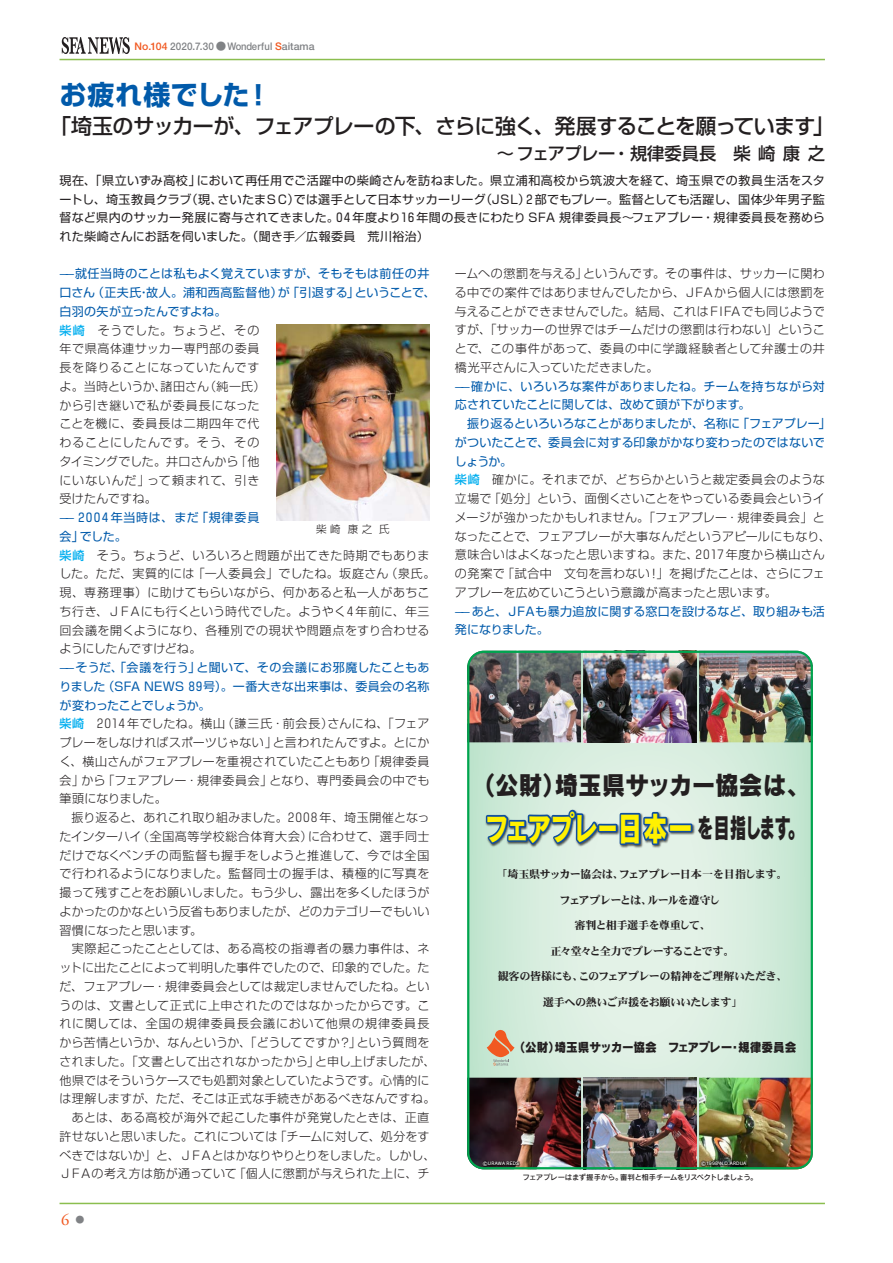
<style>
.page{position:relative;width:893px;height:1263px;background:#fff}
.page>*{position:absolute;margin:0;border:0;box-sizing:border-box;transform-origin:0 0}
.t1{font:33px "Rodin Pro EB";letter-spacing:-.015em;color:#fff101;scale:.74 1}
.t2{font:700 27px "Shin Go";letter-spacing:.02em;color:#015aaa}
.t3{font:25.8px "Rodin Pro EB";letter-spacing:-.005em;color:#231f20;scale:.92 1}
.t4{font:500 21px "Shin Go";letter-spacing:-.04em;color:#231f20}
.t5{font:500 17.25px "Shin Go";color:#231f20}
.t6{font:16.5px "Adobe Garamond Pro";color:#f15921}
.t7{font:14.7px "Hira Kaku Std W8";color:#231f20}
.t8{font:12.6px "Rodin Pro EB";color:#231f20;scale:.93 1}
.t9{font:300 12px/18.8px "Shin Go";letter-spacing:.02em;color:#231f20}
.t10{font:300 12px/18.8px "Shin Go";letter-spacing:.04em;color:#231f20}
.t11{font:12px/18.8px "Shin Go";letter-spacing:.025em;color:#231f20;text-align:justify}
.t12{font:12px/18.8px "Shin Go";letter-spacing:.005em;color:#015aaa}
.t13{font:11.1px "DFPHS Mincho CID W9";letter-spacing:-.055em;color:#231f20}
.t14{font:11.1px "DFPHS Mincho CID W9";letter-spacing:-.09em;color:#231f20}
.t15{font:700 10.5px "Futo Go B101";color:#808285;scale:.94 1}
.t16{font:300 10.5px "Shin Go";color:#231f20}
.t17{font:7.35px "Rodin Pro DB";letter-spacing:-.06em;color:#231f20}
.t18{font:4.35px "Rodin Pro DB";letter-spacing:.025em;color:#fff}
.s1{color:#f15921}
.s2{font-weight:400;color:#015aaa}
.s3{font-weight:500;color:#00aeef}
.s4{font-family:"Koz Min Pr 6 N";font-size:9px;color:#808285}
.s5{font-size:27.3px;color:#231f20}
.s6{font-size:6.3px}
</style>
<div class="page">
<hr style="left:60px;top:59px;width:765px;height:1px;background:#8bbe4f">
<hr style="left:60px;top:1203px;width:765px;height:1px;background:#8bbe4f">
<svg style="left:62px;top:37px;width:68px;height:17px"></svg>
<img style="left:467px;top:651px;width:346px;height:518px">
<img style="left:276px;top:325px;width:153px;height:196px">
<p class="t15" style="left:134px;top:40px;width:193px"><span class="s1">No.104</span> 2020.7.30 ●Wonderful <span class="s1">S</span>aitama</p>
<h2 class="t2" style="left:60px;top:76px;width:242px">お疲れ様でした！　</h2>
<h3 class="t4" style="left:50px;top:112px;width:785px">「埼玉のサッカーが、フェアプレーの下、さらに強く、発展することを願っています」</h3>
<h3 class="t5" style="left:497px;top:143px;width:329px">〜フェアプレー・規律委員長 柴崎康之</h3>
<p class="t11" style="left:60px;top:170px;width:767px">現在、「県立いずみ高校」において再任用でご活躍中の柴崎さんを訪ねました。県立浦和高校から筑波大を経て、埼玉県での教員生活をスタートし、埼玉教員クラブ（現、さいたまＳＣ）では選手として日本サッカーリーグ（JSL）２部でもプレー。監督としても活躍し、国体少年男子監督など県内のサッカー発展に寄与されてきました。０４年度より１６年間の長きにわたり SFA 規律委員長〜フェアプレー・規律委員長を務められた柴崎さんにお話を伺いました。（聞き手／広報委員　荒川裕治）</p>
<p class="t10" style="left:60px;top:264px;width:377px"><span class="s2">——就任当時のことは私もよく覚えていますが、そもそもは前任の井口さん（正夫氏・故人。浦和西高監督他）が「引退する」ということで、白羽の矢が立ったんですよね。<br></span><span class="s3">柴崎</span>　そうでした。ちょうど、その<br>年で県高体連サッカー専門部の委員<br>長を降りることになっていたんです<br>よ。当時というか、諸田さん（純一氏）<br>から引き継いで私が委員長になった<br>ことを機に、委員長は二期四年で代<br>わることにしたんです。そう、その<br>タイミングでした。井口さんから「他<br>にいないんだ」って頼まれて、引き<br>受けたんですね。</p>
<p class="t9" style="left:60px;top:508px;width:377px"><span class="s2">——２００４年当時は、まだ「規律委員<br>会」でした。<br></span><span class="s3">柴崎</span> そう。ちょうど、いろいろと問題が出てきた時期でもありました。ただ、実質的には「一人委員会」でしたね。坂庭さん（泉氏。現、専務理事）に助けてもらいながら、何かあると私一人があちこち行き、ＪＦＡにも行くという時代でした。ようやく４年前に、年三回会議を開くようになり、各種別での現状や問題点をすり合わせるようにしたんですけどね。</p>
<p class="t9" style="left:60px;top:658px;width:377px"><span class="s2">——そうだ、「会議を行う」と聞いて、その会議にお邪魔したこともありました（SFA NEWS８９号）。一番大きな出来事は、委員会の名称が変わったことでしょうか。<br></span><span class="s3">柴崎</span> ２０１４年でしたね。横山（謙三氏・前会長）さんにね、「フェアプレーをしなければスポーツじゃない」と言われたんですよ。とにかく、横山さんがフェアプレーを重視されていたこともあり「規律委員会」から「フェアプレー・規律委員会」となり、専門委員会の中でも筆頭になりました。<br>　振り返ると、あれこれ取り組みました。２００８年、埼玉開催となったインターハイ（全国高等学校総合体育大会）に合わせて、選手同士だけでなくベンチの両監督も握手をしようと推進して、今では全国で行われるようになりました。監督同士の握手は、積極的に写真を撮って残すことをお願いしました。もう少し、露出を多くしたほうがよかったのかなという反省もありましたが、どのカテゴリーでもいい習慣になったと思います。<br>　実際起こったこととしては、ある高校の指導者の暴力事件は、ネットに出たことによって判明した事件でしたので、印象的でした。ただ、フェアプレー・規律委員会としては裁定しませんでしたね。というのは、文書として正式に上申されたのではなかったからです。これに関しては、全国の規律委員長会議において他県の規律委員長から苦情というか、なんというか、「どうしてですか？」という質問をされました。「文書として出されなかったから」と申し上げましたが、他県ではそういうケースでも処罰対象としていたようです。心情的には理解しますが、ただ、そこは正式な手続きがあるべきなんですね。　あとは、ある高校が海外で起こした事件が発覚したときは、正直許せないと思いました。これについては「チームに対して、処分をすべきではないか」と、ＪＦＡとはかなりやりとりをしました。しかし、ＪＦＡの考え方は筋が通っていて「個人に懲罰が与えられた上に、チ</p>
<p class="t16" style="left:316px;top:522px;width:75px">柴 崎 康 之 氏</p>
<h3 class="t6" style="left:61px;top:1210px;width:25px">6 <span class="s4">●</span></h3>
<p class="t9" style="left:455px;top:264px;width:371px;text-align:justify">ームへの懲罰を与える」というんです。その事件は、サッカーに関わる中での案件ではありませんでしたから、ＪＦＡから個人には懲罰を与えることができませんでした。結局、これはＦＩＦＡでも同じようですが、「サッカーの世界ではチームだけの懲罰は行わない」ということで、この事件があって、委員の中に学識経験者として弁護士の井橋光平さんに入っていただきました。</p>
<p class="t9" style="left:455px;top:376px;width:377px"><span class="s2">——確かに、いろいろな案件がありましたね。チームを持ちながら対応されていたことに関しては、改めて頭が下がります。<br>　振り返るといろいろなことがありましたが、名称に「フェアプレー」がついたことで、委員会に対する印象がかなり変わったのではないでしょうか。<br></span><span class="s3">柴崎</span> 確かに。それまでが、どちらかというと裁定委員会のような立場で「処分」という、面倒くさいことをやっている委員会というイメージが強かったかもしれません。「フェアプレー・規律委員会」となったことで、フェアプレーが大事なんだというアピールにもなり、意味合いはよくなったと思いますね。また、２０１７年度から横山さんの発案で「試合中　文句を言わない！」を掲げたことは、さらにフェアプレーを広めていこうという意識が高まったと思います。</p>
<p class="t12" style="left:455px;top:601px;width:371px">——あと、ＪＦＡも暴力追放に関する窓口を設けるなど、取り組みも活発になりました。</p>
<p class="t7" style="left:446px;top:573px;width:33px">A案</p>
<h3 class="t3" style="left:471px;top:768px;width:369px">（公財）埼玉県サッカー協会は、</h3>
<h1 class="t1" style="left:485px;top:805px;width:433px">フェアプレー日本一<span class="s5">を目指します。</span></h1>
<p class="t13" style="left:496px;top:868px;width:293px">「埼玉県サッカー協会は、フェアプレー日本一を目指します。</p>
<p class="t13" style="left:559px;top:894px;width:163px">フェアプレーとは、ルールを遵守し</p>
<p class="t13" style="left:574px;top:919px;width:138px">審判と相手選手を尊重して、</p>
<p class="t14" style="left:551px;top:944px;width:186px">正々堂々と全力でプレーすることです。</p>
<p class="t13" style="left:498px;top:970px;width:292px">観客の皆様にも、このフェアプレーの精神をご理解いただき、</p>
<p class="t13" style="left:543px;top:995px;width:201px">選手への熱いご声援をお願いいたします」</p>
<p class="t8" style="left:513px;top:1039px;width:306px">（公財）埼玉県サッカー協会　フェアプレー・規律委員会</p>
<p class="t18" style="left:483px;top:1161px;width:38px"><span class="s6">©</span>URAWA REDS</p>
<p class="t18" style="left:701px;top:1161px;width:47px"><span class="s6">©</span>1998 N.O.ARDIJA</p>
<p class="t17" style="left:522px;top:1173px;width:237px">フェアプレーはまず握手から。審判と相手チームをリスペクトしましょう。</p>
</div>
